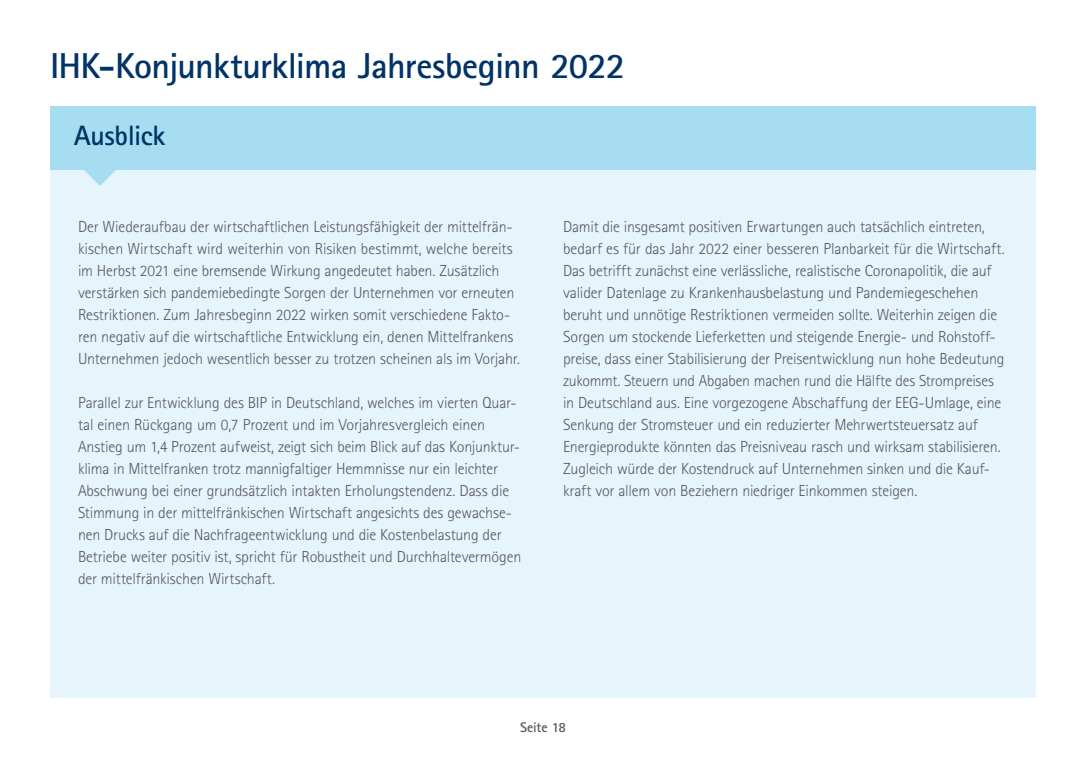
<style>
.page{position:relative;width:1086px;height:768px;background:#fff}
.page>*{position:absolute;margin:0;border:0;box-sizing:border-box;transform-origin:0 0}
.Headline_Kategorie_2{font:700 36px "Rotis Sans Serif";letter-spacing:-.02em;color:#036}
.Headline_Kategorie_2-2{font:700 28px "Rotis Sans Serif";letter-spacing:-.015em;color:#036}
.Fliesstext_10_pt_tit{font:300 16px/22px "Rotis Sans Serif";letter-spacing:-.01em;color:#58585a}
.Headline_Kategorie_2-3{font:700 14px "Rotis Sans Serif";letter-spacing:-.02em;color:#58585a}
</style>
<div class="page">
<div style="left:50px;top:106px;width:986px;height:592px;background:#e6f5fb"></div>
<div style="left:50px;top:106px;width:986px;height:64px;background:#a6ddf0"></div>
<svg style="left:84px;top:170px;width:32px;height:16px"></svg>
<p class="Headline_Kategorie_2" style="left:50px;top:44px;width:577px">IHK-Konjunkturklima Jahresbeginn 2022</p>
<p class="Headline_Kategorie_2-2" style="left:74px;top:118px;width:93px">Ausblick</p>
<p class="Fliesstext_10_pt_tit" style="left:78px;top:216px;width:443px">Der Wiederaufbau der wirtschaftlichen Leistungsfähigkeit der mittelfrän&shy;kischen Wirtschaft wird weiterhin von Risiken bestimmt, welche bereits im Herbst 2021 eine bremsende Wirkung angedeutet haben. Zusätzlich verstärken sich pandemiebedingte Sorgen der Unternehmen vor erneuten Restriktionen. Zum Jahresbeginn 2022 wirken somit verschiedene Fakto&shy;ren negativ auf die wirtschaftliche Entwicklung ein, denen Mittelfrankens Unternehmen jedoch wesentlich besser zu trotzen scheinen als im Vorjahr.</p>
<p class="Fliesstext_10_pt_tit" style="left:78px;top:392px;width:445px">Parallel zur Entwicklung des BIP in Deutschland, welches im vierten Quar&shy;tal einen Rückgang um 0,7 Prozent und im Vorjahresvergleich einen Anstieg um 1,4 Prozent aufweist, zeigt sich beim Blick auf das Konjunktur&shy;klima in Mittelfranken trotz mannigfaltiger Hemmnisse nur ein leichter Abschwung bei einer grundsätzlich intakten Erholungstendenz. Dass die Stimmung in der mittelfränkischen Wirtschaft angesichts des gewachse&shy;nen Drucks auf die Nachfrageentwicklung und die Kostenbelastung der Betriebe weiter positiv ist, spricht für Robustheit und Durchhaltevermögen der mittelfränkischen Wirtschaft.</p>
<p class="Fliesstext_10_pt_tit" style="left:563px;top:216px;width:443px">Damit die insgesamt positiven Erwartungen auch tatsächlich eintreten, bedarf es für das Jahr 2022 einer besseren Planbarkeit für die Wirtschaft.<br>Das betrifft zunächst eine verlässliche, realistische Coronapolitik, die auf valider Datenlage zu Krankenhausbelastung und Pandemiegeschehen beruht und unnötige Restriktionen vermeiden sollte. Weiterhin zeigen die Sorgen um stockende Lieferketten und steigende Energie- und Rohstoff&shy;preise, dass einer Stabilisierung der Preisentwicklung nun hohe Bedeutung zukommt. Steuern und Abgaben machen rund die Hälfte des Strompreises in Deutschland aus. Eine vorgezogene Abschaffung der EEG-Umlage, eine Senkung der Stromsteuer und ein reduzierter Mehrwertsteuersatz auf Energieprodukte könnten das Preisniveau rasch und wirksam stabilisieren.<br>Zugleich würde der Kostendruck auf Unternehmen sinken und die Kauf&shy;kraft vor allem von Beziehern niedriger Einkommen steigen.</p>
<p class="Headline_Kategorie_2-3" style="left:520px;top:718px;width:47px">Seite 18</p>
</div>
